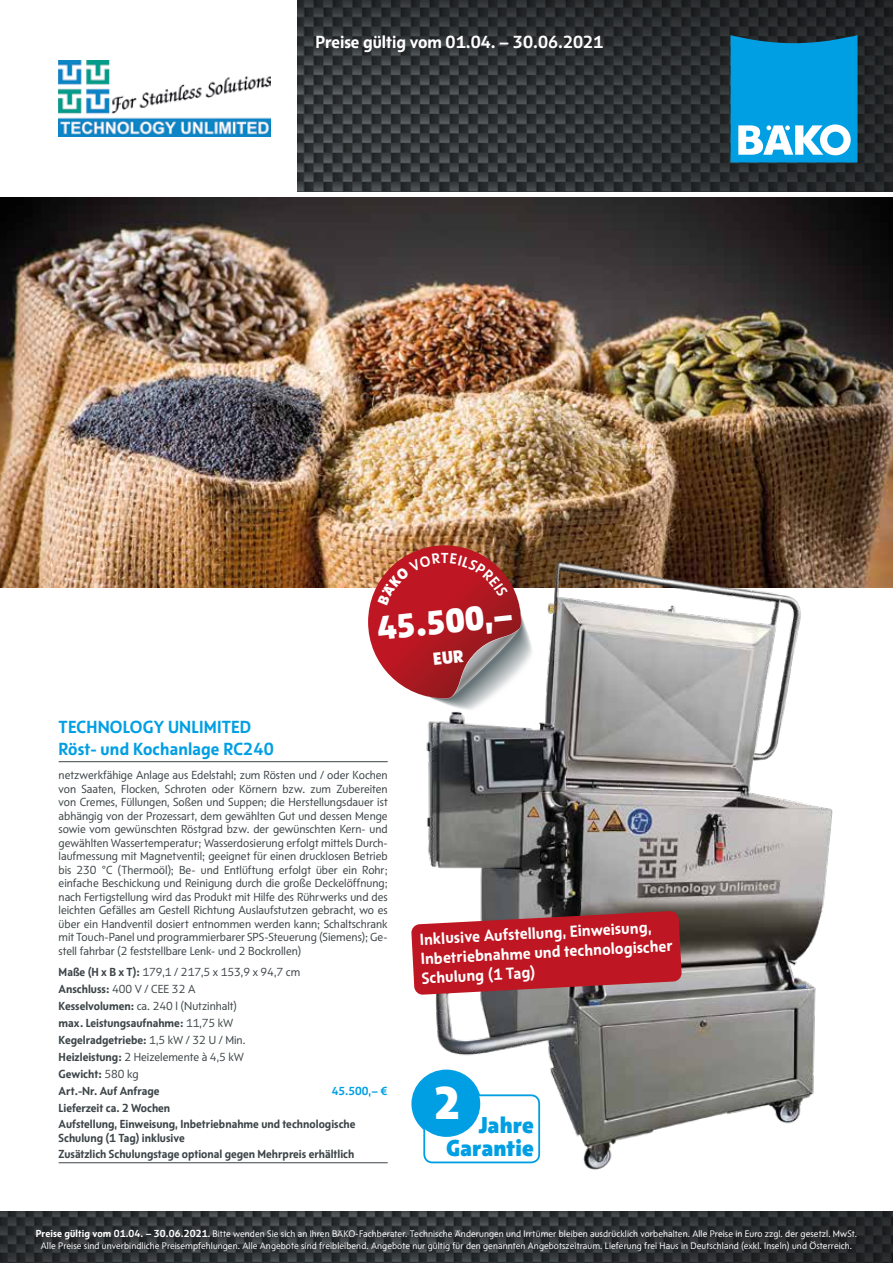
<style>
.page{position:relative;width:893px;height:1263px;background:#fff}
.page>*{position:absolute;margin:0;border:0;box-sizing:border-box;transform-origin:0 0}
.t1{font:800 47.1px "BAEK Otype";color:#fff}
.t2{font:800 34.5px "BAEK Otype";color:#fff}
.t3{font:800 23.55px/23.5px "BAEK Otype";letter-spacing:.01em;color:#009fe3;text-align:right}
.t4{font:700 18px/21.6px "BAEK Otype";letter-spacing:.01em;color:#009fe3}
.t5{font:700 18px "BAEK Otype";color:#fff}
.t6{font:700 16.5px/19.5px "BAEK Otype";color:#fff}
.t7{font:12px/13.5px "BAEK Otype";color:#3d4548;text-align:justify}
.t8{font:700 12px/17px "BAEK Otype";color:#3d4548}
.t9{font:700 12px "BAEK Otype";color:#009fe3}
.t10{font:9.75px/12px "BAEK Otype";letter-spacing:.01em;color:#fff;text-align:center}
.s1{font-weight:400}
.s2{font-weight:700;font-size:10.5px}
.s3{font-weight:700}
</style>
<div class="page">
<img style="left:0;top:198px;width:893px;height:389px">
<img style="left:341px;top:557px;width:544px;height:613px">
<img style="left:59px;top:60px;width:211px;height:77px">
<svg style="left:411px;top:911px;width:271px;height:84px;background:#b82d37"></svg>
<img style="left:298px;top:0;width:595px;height:191px">
<img style="left:0;top:1211px;width:893px;height:52px">
<svg style="left:410px;top:1069px;width:131px;height:95px"></svg>
<hr style="left:59px;top:761px;width:329px;height:1px;background:#3d4548">
<hr style="left:59px;top:1162px;width:329px;height:1px;background:#3d4548">
<svg style="left:730px;top:35px;width:127px;height:128px;background:#23a5dd"></svg>
<svg style="left:368px;top:545px;width:167px;height:167px"></svg>
<h3 class="t5" style="left:315px;top:31px;width:289px">Preise gültig vom 01.04. – 30.06.2021</h3>
<h2 class="t2" style="left:375px;top:606px;width:137px;rotate:-6deg">45.500,–</h2>
<h3 class="t4" style="left:59px;top:716px;width:217px">TECHNOLOGY UNLIMITED<br>Röst- und Kochanlage RC240</h3>
<p class="t7" style="left:59px;top:768px;width:331px">netzwerkfähige Anlage aus Edelstahl; zum Rösten und / oder Kochen von Saaten, Flocken, Schroten oder Körnern bzw. zum Zubereiten von Cremes, Füllungen, Soßen und Suppen; die Herstellungsdauer ist abhängig von der Prozessart, dem gewählten Gut und dessen Menge sowie vom gewünschten Röstgrad bzw. der gewünschten Kern- und gewählten Wassertemperatur; Wasserdosierung erfolgt mittels Durch&shy;laufmessung mit Magnetventil; geeignet für einen drucklosen Betrieb bis 230 °C (Thermoöl); Be- und Entlüftung erfolgt über ein Rohr; einfache Beschickung und Reinigung durch die große Deckelöffnung; nach Fertigstellung wird das Produkt mit Hilfe des Rührwerks und des leichten Gefälles am Gestell Richtung Auslaufstutzen gebracht, wo es über ein Handventil dosiert entnommen werden kann; Schaltschrank mit Touch-Panel und programmierbarer SPS-Steuerung (Siemens); Ge&shy;stell fahrbar (2 feststellbare Lenk- und 2 Bockrollen)</p>
<p class="t8" style="left:59px;top:963px;width:243px">Maße (H x B x T): <span class="s1">179,1 / 217,5 x 153,9 x 94,7 cm<br></span>Anschluss: <span class="s1">400 V / CEE 32 A<br></span>Kesselvolumen: <span class="s1">ca. 240 l (Nutzinhalt)<br></span>max. Leistungsaufnahme: <span class="s1">11,75 kW<br></span>Kegelradgetriebe: <span class="s1">1,5 kW / 32 U / Min.<br></span>Heizleistung: <span class="s1">2 Heizelemente à 4,5 kW<br></span>Gewicht: <span class="s1">580 kg<br></span>Art.-Nr. Auf Anfrage</p>
<p class="t9" style="left:332px;top:1083px;width:57px">45.500,– €</p>
<p class="t8" style="left:59px;top:1099px;width:298px">Lieferzeit ca. 2 Wochen<br>Aufstellung, Einweisung, Inbetriebnahme und technologische</p>
<p class="t8" style="left:59px;top:1129px;width:297px;line-height:16.5px">Schulung (1 Tag) inklusive<br>Zusätzlich Schulungstage optional gegen Mehrpreis erhältlich</p>
<h3 class="t6" style="left:419px;top:929px;width:254px;rotate:-3deg">Inklusive Aufstellung, Einweisung,<br>Inbetriebnahme und technologischer<br>Schulung (1 Tag)</h3>
<h1 class="t1" style="left:434px;top:1072px;width:28px">2</h1>
<h3 class="t3" style="left:446px;top:1112px;width:89px">Jahre<br>Garantie</h3>
<p class="t10" style="left:36px;top:1227px;width:823px"><span class="s2">Preise gültig vom 01.04. – 30.06.2021</span><span class="s3">.</span> Bitte wenden Sie sich an Ihren BÄKO-Fachberater. Technische Änderungen und Irrtümer bleiben ausdrücklich vorbehalten. Alle Preise in Euro zzgl. der gesetzl. MwSt.<br>Alle Preise sind unverbindliche Preisempfehlungen. Alle Angebote sind freibleibend. Angebote nur gültig für den genannten Angebotszeitraum. Lieferung frei Haus in Deutschland (exkl. Inseln) und Österreich.</p>
</div>
